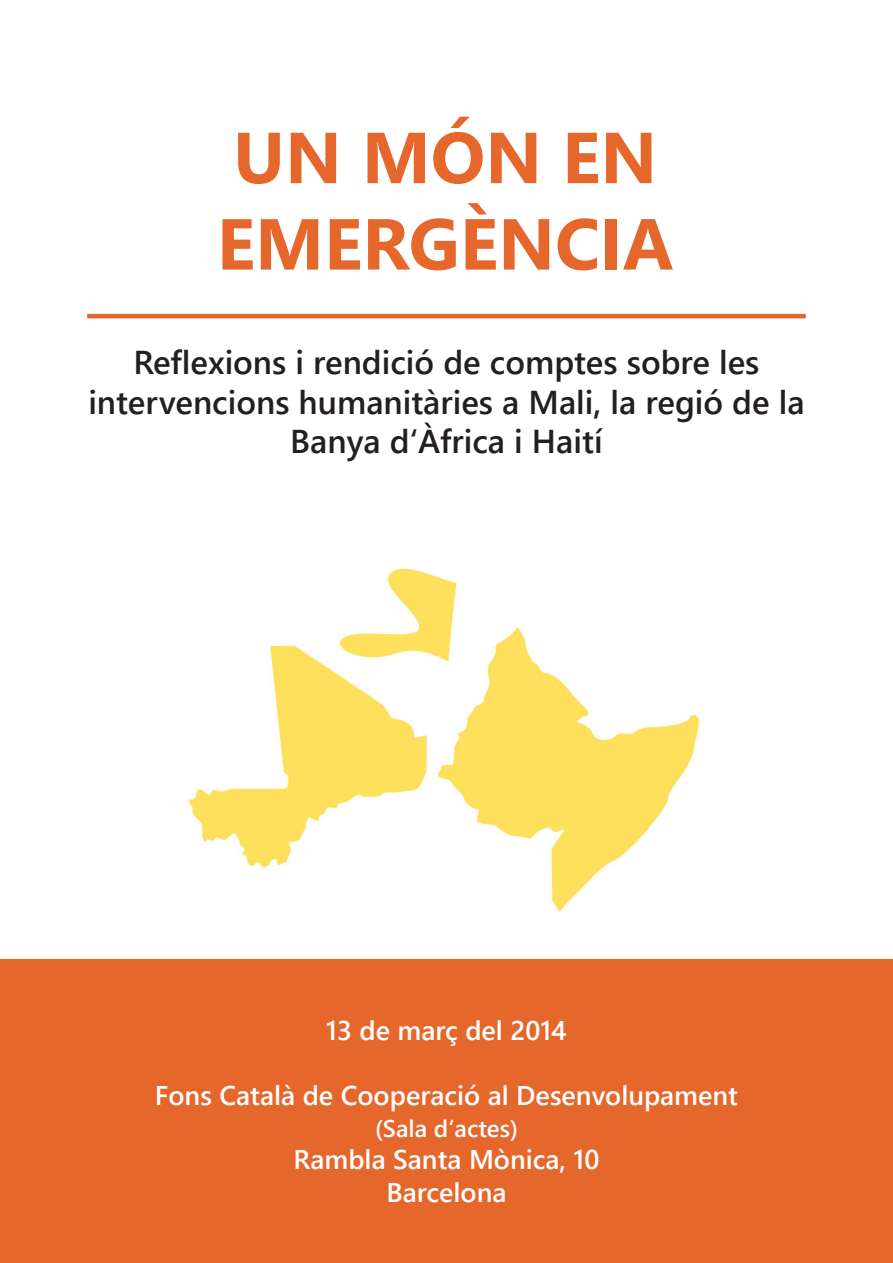
<style>
.page{position:relative;width:893px;height:1263px;background:#fff}
.page>*{position:absolute;margin:0;border:0;box-sizing:border-box;transform-origin:0 0}
.t1{font:700 72px/86.4px "Segoe UI";color:#e6672c}
.t2{font:600 33px/39.6px "Segoe UI";color:#231f20;text-align:center}
.t3{font:600 27px "Segoe UI";color:#fff}
.t4{font:600 24px "Segoe UI";color:#fff}
</style>
<div class="page">
<img style="left:166px;top:567px;width:561px;height:392px">
<div style="left:1px;top:960px;width:891px;height:302px;background:#e6672c"></div>
<div style="left:0;top:959px;width:893px;height:304px;border:2px solid #e6672c"></div>
<hr style="left:87px;top:314px;width:719px;height:4px;background:#e6672c">
<p class="t1" style="left:217px;top:114px;width:458px">UN MÓN EN<br>EMERGÈNCIA</p>
<p class="t2" style="left:88px;top:342px;width:718px">Reflexions i rendició de comptes sobre les intervencions humanitàries a Mali, la regió de la<br>Banya d‘Àfrica i Haití</p>
<p class="t3" style="left:326px;top:1008px;width:242px">13 de març del 2014</p>
<p class="t3" style="left:155px;top:1073px;width:585px">Fons Català de Cooperació al Desenvolupament</p>
<p class="t4" style="left:375px;top:1109px;width:144px">(Sala d‘actes)</p>
<p class="t3" style="left:293px;top:1138px;width:307px">Rambla Santa Mònica, 10</p>
<p class="t3" style="left:386px;top:1170px;width:122px">Barcelona</p>
</div>
